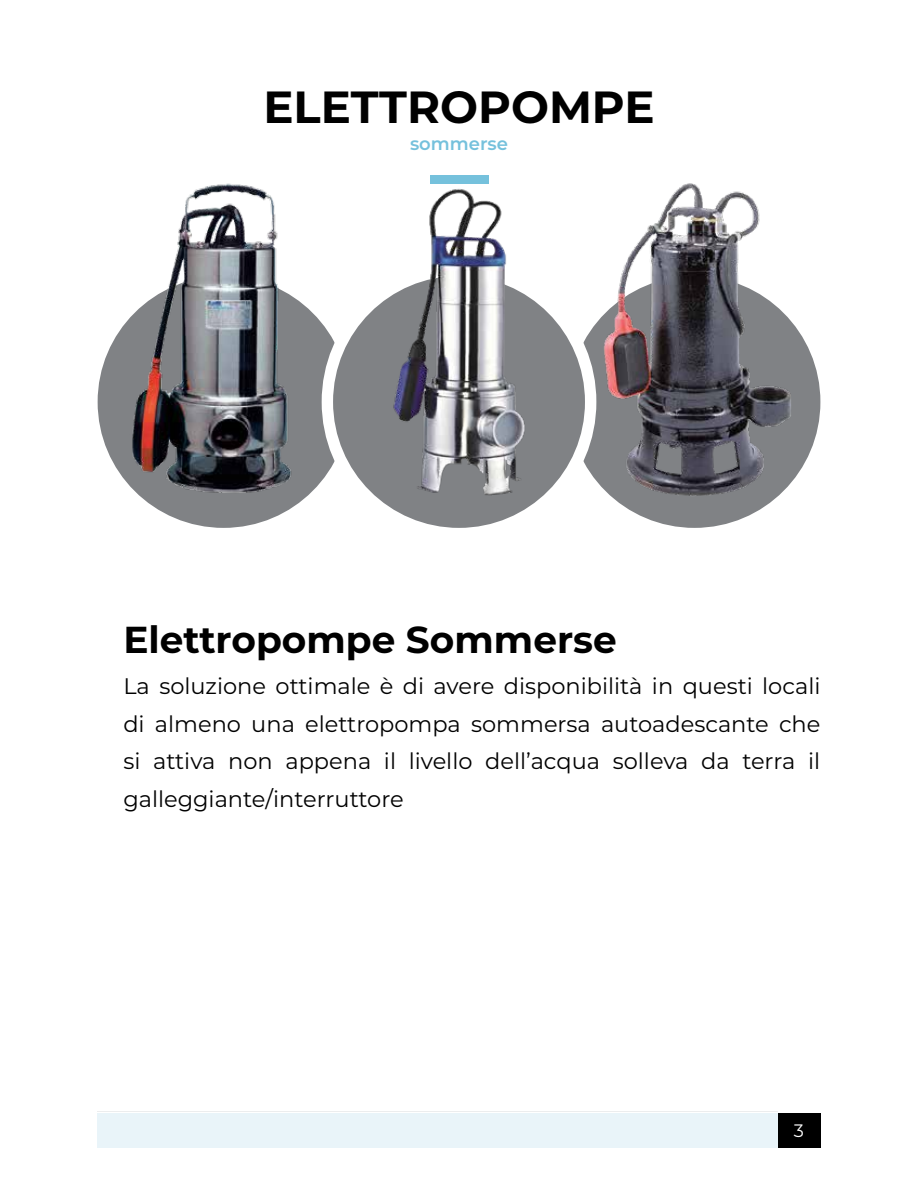
<style>
.page{position:relative;width:918px;height:1188px;background:#fff}
.page>*{position:absolute;margin:0;border:0;box-sizing:border-box;transform-origin:0 0}
.t1{font:700 45px "Montserrat";color:#000}
.t2{font:700 37.5px "Montserrat";color:#000}
.t3{font:22.5px/37.5px "Montserrat";color:#000;text-align:justify}
.t4{font:600 18px "Montserrat";color:#75c1dc}
.t5{font:18px "Montserrat";color:#fff}
</style>
<div class="page">
<div style="left:98px;top:1113px;width:680px;height:34px;background:#e9f4f9"></div>
<div style="left:778px;top:1113px;width:42px;height:34px;background:#000"></div>
<hr style="left:98px;top:1111px;width:680px;height:1px;background:#ecedee">
<div style="left:98px;top:276px;width:252px;height:252px;background:#808285;border-radius:50%"></div>
<div style="left:569px;top:276px;width:251px;height:252px;background:#808285;border-radius:50%"></div>
<div style="left:322px;top:262px;width:274px;height:280px;background:#fff;border-radius:50%"></div>
<div style="left:333px;top:276px;width:252px;height:252px;background:#808285;border-radius:50%"></div>
<div style="left:430px;top:176px;width:58px;height:8px;background:#75c1dc"></div>
<img style="left:120px;top:183px;width:203px;height:314px">
<img style="left:361px;top:189px;width:196px;height:321px">
<img style="left:602px;top:183px;width:192px;height:313px">
<h1 class="t1" style="left:263px;top:74px;width:393px">ELETTROPOMPE</h1>
<p class="t4" style="left:410px;top:131px;width:100px">sommerse</p>
<h2 class="t2" style="left:123px;top:612px;width:495px">Elettropompe Sommerse</h2>
<p class="t3" style="left:123px;top:667px;width:699px">La soluzione ottimale è di avere disponibilità in questi locali di almeno una elettropompa sommersa autoadescante che si attiva non appena il livello dell’acqua solleva da terra il galleggiante/interruttore</p>
<p class="t5" style="left:794px;top:1119px;width:12px">3</p>
</div>
